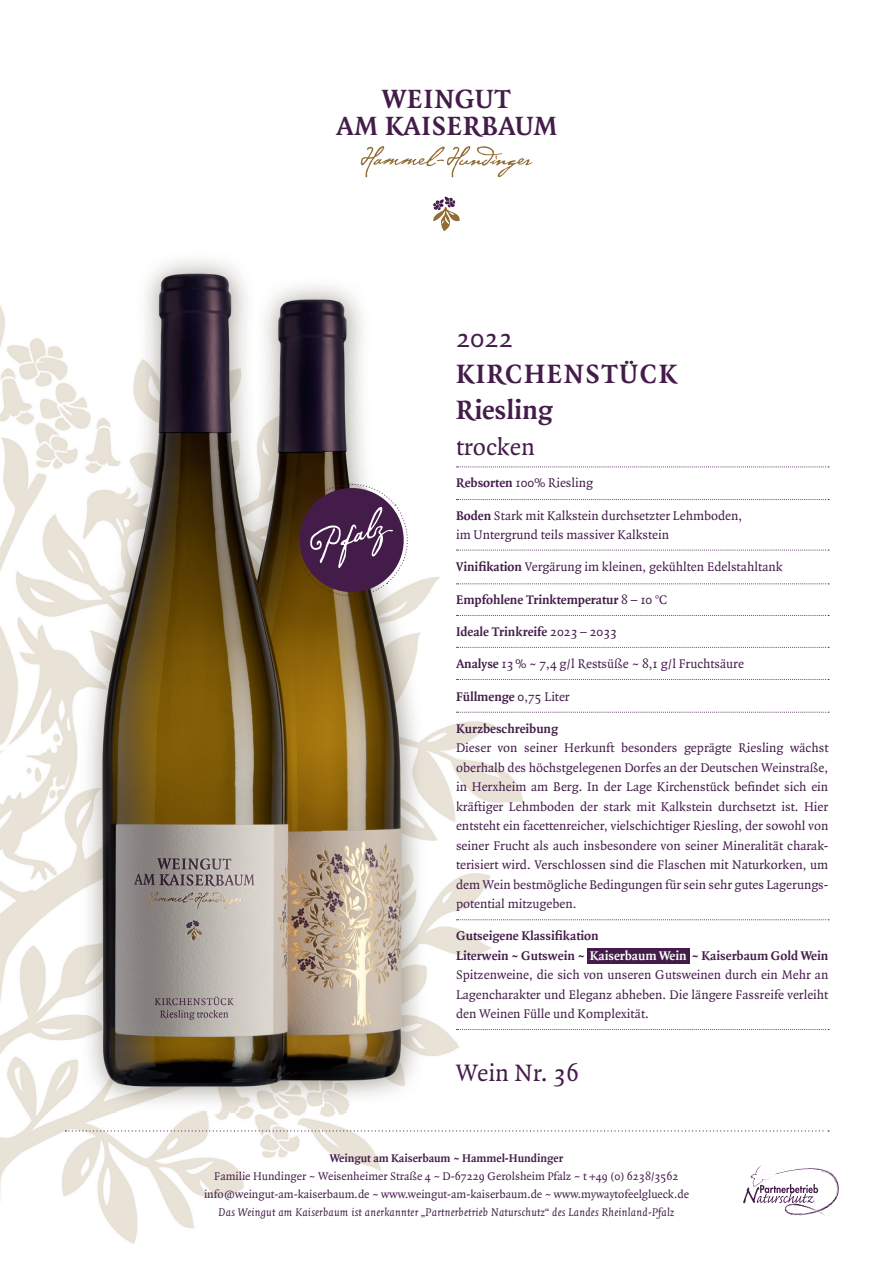
<style>
.page{position:relative;width:893px;height:1263px;background:#fff}
.page>*{position:absolute;margin:0;border:0;box-sizing:border-box;transform-origin:0 0}
.t1{font:700 28.5px/36px "Quadraat";letter-spacing:.05em;color:#441c4a}
.t2{font:28.5px "Quadraat";color:#441c4a}
.t3{font:700 28.35px/27px "Quadraat";letter-spacing:.025em;color:#441c4a;text-align:center}
.t4{font:25.5px "Quadraat";color:#441c4a}
.t5{font:13.5px/19.5px "Quadraat";color:#441c4a}
.t6{font:700 13.5px "Quadraat";color:#441c4a}
.t7{font:12px/18px "Quadraat";color:#441c4a;text-align:center}
.t8{font:italic 12px "Quadraat";letter-spacing:.02em;color:#441c4a}
.t9{font:700 12px "Quadraat";color:#441c4a}
.s1{font-weight:700}
.s2{font-weight:400}
.s3{font-weight:700;color:#fff}
</style>
<div class="page">
<img style="left:0;top:162px;width:830px;height:1082px">
<svg style="left:743px;top:1164px;width:96px;height:52px"></svg>
<svg style="left:65px;top:1130px;width:764px;height:1px"></svg>
<img style="left:80px;top:252px;width:346px;height:859px">
<img style="left:86px;top:252px;width:332px;height:1px">
<img style="left:86px;top:1111px;width:332px;height:2px">
<svg style="left:361px;top:146px;width:171px;height:33px"></svg>
<svg style="left:432px;top:195px;width:28px;height:36px"></svg>
<svg style="left:290px;top:478px;width:124px;height:124px"></svg>
<div style="left:587px;top:948px;width:102px;height:15px;background:#441c4a"></div>
<svg style="left:457px;top:467px;width:372px;height:1px"></svg>
<svg style="left:457px;top:499px;width:372px;height:1px"></svg>
<svg style="left:457px;top:550px;width:372px;height:1px"></svg>
<svg style="left:457px;top:583px;width:372px;height:1px"></svg>
<svg style="left:457px;top:615px;width:372px;height:1px"></svg>
<svg style="left:457px;top:647px;width:372px;height:1px"></svg>
<svg style="left:457px;top:679px;width:372px;height:1px"></svg>
<svg style="left:457px;top:712px;width:372px;height:1px"></svg>
<svg style="left:457px;top:919px;width:372px;height:1px"></svg>
<svg style="left:457px;top:1029px;width:372px;height:1px"></svg>
<h2 class="t3" style="left:336px;top:86px;width:222px">WEINGUT<br>AM KAISERBAUM</h2>
<h1 class="t2" style="left:456px;top:323px;width:59px">2022</h1>
<h1 class="t1" style="left:456px;top:357px;width:222px">KIRCHENSTÜCK<br>Riesling</h1>
<h3 class="t4" style="left:456px;top:434px;width:80px">trocken</h3>
<p class="t5" style="left:456px;top:474px;width:139px"><span class="s1">Rebsorten</span> 100% Riesling</p>
<p class="t5" style="left:456px;top:506px;width:288px"><span class="s1">Boden</span> Stark mit Kalkstein durchsetzter Lehmboden, im Untergrund teils massiver Kalkstein</p>
<p class="t5" style="left:456px;top:558px;width:328px"><span class="s1">Vinifikation</span> Vergärung im kleinen, gekühlten Edelstahltank</p>
<p class="t6" style="left:456px;top:592px;width:213px">Empfohlene Trinktemperatur <span class="s2">8 – 10 °C</span></p>
<p class="t6" style="left:456px;top:624px;width:162px">Ideale Trinkreife <span class="s2">2023 – 2033</span></p>
<p class="t5" style="left:456px;top:655px;width:289px"><span class="s1">Analyse</span> 13 % ~ 7,4 g/l Restsüße ~ 8,1 g/l Fruchtsäure</p>
<p class="t6" style="left:456px;top:689px;width:115px">Füllmenge <span class="s2">0,75 Liter</span></p>
<p class="t6" style="left:456px;top:721px;width:104px">Kurzbeschreibung</p>
<p class="t5" style="left:456px;top:739px;width:374px;text-align:justify">Dieser von seiner Herkunft besonders geprägte Riesling wächst oberhalb des höchstgelegenen Dorfes an der Deutschen Weinstraße, in Herxheim am Berg. In der Lage Kirchenstück befindet sich ein kräftiger Lehmboden der stark mit Kalkstein durchsetzt ist. Hier entsteht ein facettenreicher, vielschichtiger Riesling, der sowohl von seiner Frucht als auch insbesondere von seiner Mineralität charak&shy;terisiert wird. Verschlossen sind die Flaschen mit Naturkorken, um dem Wein bestmögliche Bedingungen für sein sehr gutes Lagerungs&shy;potential mitzugeben.</p>
<p class="t5" style="left:456px;top:927px;width:374px"><span class="s1">Gutseigene Klassifikation<br>Literwein ~ Gutswein ~</span> <span class="s3">Kaiserbaum Wein</span> <span class="s1">~ Kaiserbaum Gold Wein </span>Spitzenweine, die sich von unseren Gutsweinen durch ein Mehr an Lagencharakter und Eleganz abheben. Die längere Fassreife verleiht den Weinen Fülle und Komplexität.</p>
<h3 class="t4" style="left:456px;top:1059px;width:124px">Wein Nr. 36</h3>
<p class="t9" style="left:330px;top:1152px;width:235px">Weingut am Kaiserbaum ~ Hammel-Hundinger</p>
<p class="t7" style="left:204px;top:1168px;width:486px">Familie Hundinger ~ Weisenheimer Straße 4 ~ D-67229 Gerolsheim Pfalz ~ t +49 (0) 6238/3562 info@weingut-am-kaiserbaum.de ~ www.weingut-am-kaiserbaum.de ~ www.mywaytofeelglueck.de</p>
<p class="t8" style="left:219px;top:1206px;width:457px">Das Weingut am Kaiserbaum ist anerkannter „Partnerbetrieb Naturschutz“ des Landes Rheinland-Pfalz</p>
</div>
